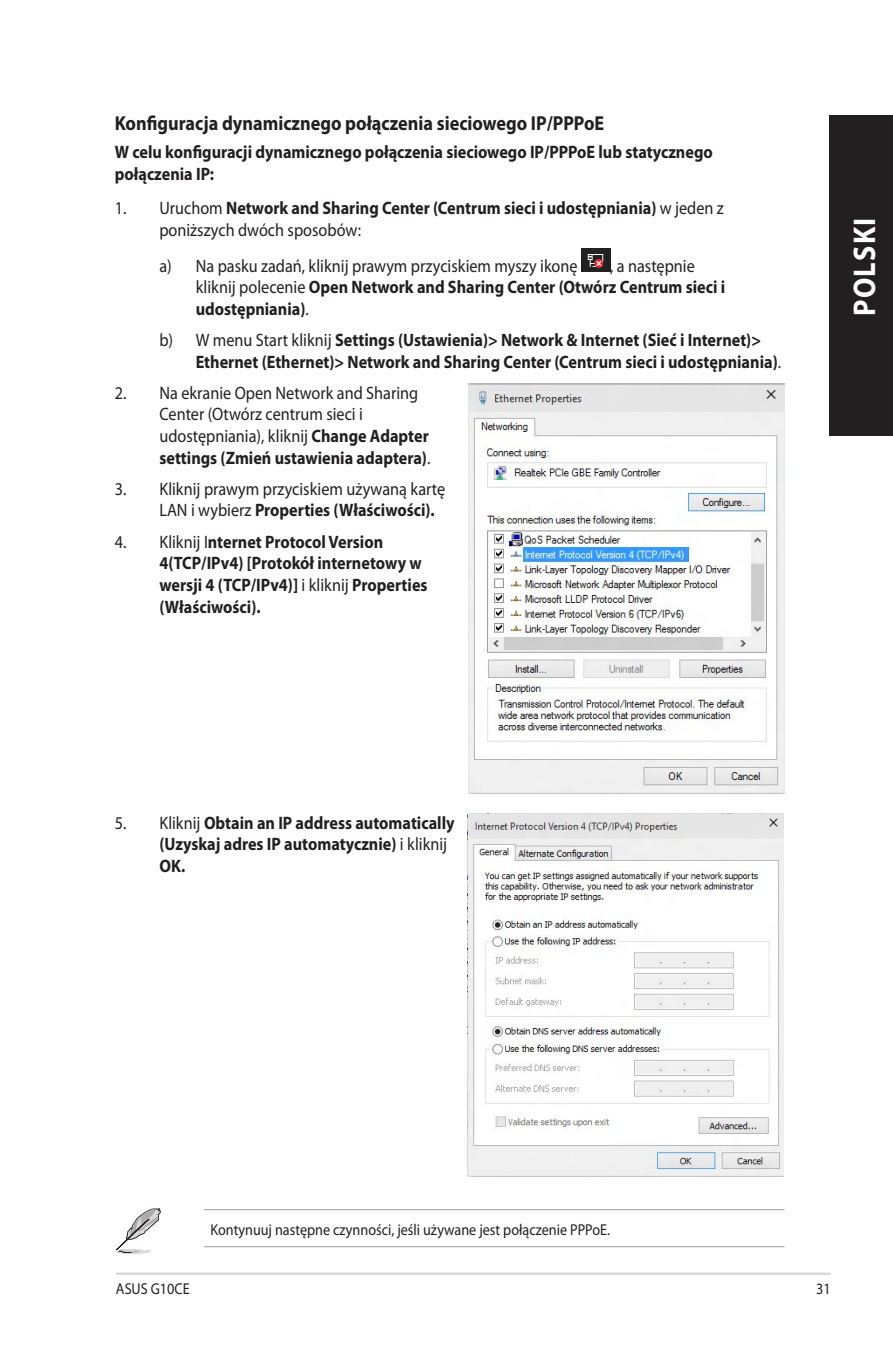
<style>
.page{position:relative;width:893px;height:1346px;background:#fff}
.page>*{position:absolute;margin:0;border:0;box-sizing:border-box;transform-origin:0 0}
.t1{font:700 31.5px "Myriad Pro";letter-spacing:.045em;color:#fff;scale:.9 1}
.PC_Heading_3{font:700 20.25px "Myriad Pro";color:#231f20;scale:.9 1}
.PC_List{font:700 18px/21.6px "Myriad Pro";color:#231f20;scale:.9 1}
.PC_List-2{font:18px/21.6px "Myriad Pro";color:#231f20;scale:.9 1}
.PC_List_Bold{font:700 18px/21.6px "Myriad Pro";color:#231f20;scale:.9 1}
.PC_Message{font:15.75px "Myriad Pro";color:#231f20;scale:.9 1}
.s1{font-weight:400}
.s2{font-weight:700}
</style>
<div class="page">
<hr style="left:116px;top:1272px;width:715px;height:3px;background:#d8d8d8">
<div style="left:829px;top:115px;width:64px;height:320px;background:#231f20"></div>
<img style="left:581px;top:249px;width:29px;height:23px">
<img style="left:469px;top:383px;width:315px;height:410px">
<img style="left:468px;top:814px;width:316px;height:362px">
<hr style="left:204px;top:1209px;width:580px;height:1px;background:#a8a9ad">
<hr style="left:204px;top:1246px;width:580px;height:1px;background:#a8a9ad">
<svg style="left:115px;top:1208px;width:46px;height:46px"></svg>
<p class="PC_Heading_3" style="left:115px;top:112px;width:545px">Konfiguracja dynamicznego połączenia sieciowego IP/PPPoE</p>
<p class="PC_List_Bold" style="left:115px;top:141px;width:666px">W celu konfiguracji dynamicznego połączenia sieciowego IP/PPPoE lub statycznego połączenia IP:</p>
<p class="PC_List" style="left:159px;top:197px;width:629px;text-indent:-45px"><span class="s1">1. Uruchom</span> Network and Sharing Center (Centrum sieci i udostępniania) <span class="s1">w jeden z poniższych dwóch sposobów:</span></p>
<p class="PC_List-2" style="left:159px;top:255px;width:466px">a) Na pasku zadań, kliknij prawym przyciskiem myszy ikonę</p>
<p class="PC_List" style="left:196px;top:255px;width:590px;text-indent:414px"><span class="s1">, a następnie kliknij polecenie</span> Open Network and Sharing Center (Otwórz Centrum sieci i udostępniania)<span class="s1">.</span></p>
<p class="PC_List" style="left:196px;top:329px;width:652px;text-indent:-36px"><span class="s1">b) W menu Start kliknij</span> Settings (Ustawienia)&gt; Network &amp; Internet (Sieć i Internet)&gt;<br>Ethernet (Ethernet)&gt; Network and Sharing Center (Centrum sieci i udostępniania)<span class="s1">.</span></p>
<p class="PC_List-2" style="left:159px;top:382px;width:303px;text-indent:-45px">2. Na ekranie Open Network and Sharing Center (Otwórz centrum sieci i udostępniania), kliknij <span class="s2">Change Adapter settings (Zmień ustawienia adaptera)</span>.</p>
<p class="PC_List-2" style="left:159px;top:478px;width:319px;text-indent:-45px">3. Kliknij prawym przyciskiem używaną kartę<br>LAN i wybierz <span class="s2">Properties (Właściwości).</span></p>
<p class="PC_List" style="left:159px;top:531px;width:299px;text-indent:-45px"><span class="s1">4. Kliknij I</span>nternet Protocol Version 4(TCP/IPv4) [Protokół internetowy w wersji 4 (TCP/IPv4)] <span class="s1">i kliknij</span> Properties (Właściwości).</p>
<h1 class="t1" style="left:847px;top:316px;width:111px;rotate:-90deg">POLSKI</h1>
<p class="PC_List" style="left:159px;top:812px;width:330px;text-indent:-45px"><span class="s1">5. Kliknij</span> Obtain an IP address automatically (Uzyskaj adres IP automatycznie) <span class="s1">i kliknij<br></span>OK.</p>
<p class="PC_Message" style="left:210px;top:1220px;width:445px">Kontynuuj następne czynności, jeśli używane jest połączenie PPPoE.</p>
<p class="PC_Message" style="left:116px;top:1280px;width:83px">ASUS G10CE</p>
<p class="PC_Message" style="left:816px;top:1280px;width:18px">31</p>
</div>
